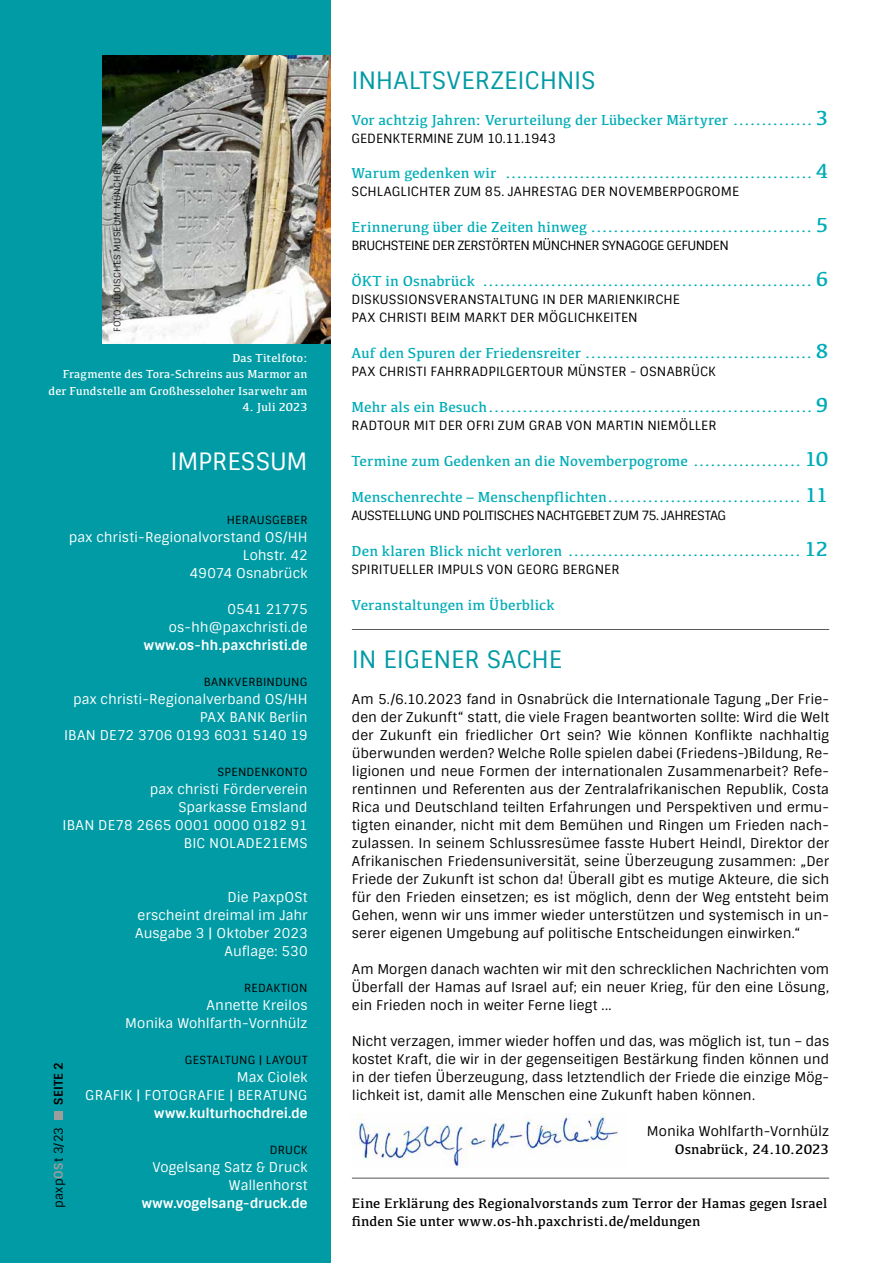
<style>
.page{position:relative;width:893px;height:1263px;background:#fff}
.page>*{position:absolute;margin:0;border:0;box-sizing:border-box;transform-origin:0 0}
.t1{font:24px "Sintony";letter-spacing:-.005em;color:#009ba4}
.t2{font:24px "Sintony";letter-spacing:-.005em;color:#fff}
.t3{font:15px "Kefa";letter-spacing:.005em;color:#00adb7}
.t4{font:14.25px/18px "Kefa";letter-spacing:.01em;color:#000}
.t5{font:13.5px/18px "Sintony";color:#000;text-align:justify}
.t6{font:13.5px/18px "Sintony";letter-spacing:.005em;color:#fff;text-align:right}
.t7{font:700 13.5px "Sintony";color:#fff}
.t8{font:12.75px/18px "Sintony";color:#000}
.t9{font:12.75px "Sintony";letter-spacing:-.04em;color:#000}
.t10{font:12.75px "Sintony";letter-spacing:-.045em;color:#000}
.t11{font:12px/16.5px "Kefa";letter-spacing:.015em;color:#fff;text-align:right}
.t12{font:12px "Sintony";letter-spacing:.015em;color:#000}
.t13{font:700 12px "Sintony";letter-spacing:.02em;color:#000}
.t14{font:11.25px "Sintony";letter-spacing:.025em;color:#000}
.t15{font:9px "Sintony";letter-spacing:.03em;color:#000}
.s1{font-weight:700;color:#9d9d9c}
.s2{font-size:21px}
</style>
<div class="page">
<img style="left:353px;top:1113px;width:265px;height:54px">
<div style="left:0;top:0;width:330px;height:1263px;background:#009ba4"></div>
<img style="left:102px;top:55px;width:228px;height:289px">
<div style="left:54px;top:1111px;width:9px;height:9px;background:#9d9d9c"></div>
<hr style="left:352px;top:629px;width:477px;height:1px;background:#000">
<hr style="left:352px;top:1178px;width:477px;height:1px;background:#000">
<p class="t15" style="left:111px;top:332px;width:171px;rotate:-90deg">FOTO: JÜDISCHES MUSEUM MÜNCHEN</p>
<p class="t11" style="left:49px;top:349px;width:260px">Das Titelfoto:<br>Fragmente des Tora-Schreins aus Marmor an der Fundstelle am Großhesseloher Isarwehr am</p>
<p class="t11" style="left:243px;top:399px;width:67px">4. Juli 2023</p>
<h1 class="t2" style="left:170px;top:446px;width:139px">IMPRESSUM</h1>
<p class="t14" style="left:227px;top:512px;width:82px">HERAUSGEBER</p>
<p class="t6" style="left:69px;top:528px;width:240px">pax christi-Regionalvorstand OS/HH<br>Lohstr. 42<br>49074 Osnabrück</p>
<p class="t6" style="left:169px;top:600px;width:140px">0541 21775 os-hh@paxchristi.de</p>
<p class="t7" style="left:144px;top:636px;width:165px">www.os-hh.paxchristi.de</p>
<p class="t14" style="left:204px;top:674px;width:105px">BANKVERBINDUNG</p>
<p class="t6" style="left:64px;top:690px;width:245px">pax christi-Regionalverband OS/HH<br>PAX BANK Berlin<br>IBAN DE72 3706 0193 6031 5140 19</p>
<p class="t14" style="left:218px;top:764px;width:92px">SPENDENKONTO</p>
<p class="t6" style="left:63px;top:780px;width:246px">pax christi Förderverein<br>Sparkasse Emsland<br>IBAN DE78 2665 0001 0000 0182 91<br>BIC NOLADE21EMS</p>
<p class="t13" style="left:47px;top:1104px;width:44px;rotate:-90deg">SEITE 2</p>
<p class="t13" style="left:51px;top:1104px;width:44px;rotate:-90deg">SEITE 2</p>
<p class="t12" style="left:47px;top:1208px;width:82px;rotate:-90deg">paxp<span class="s1">OS</span>t 3/23</p>
<p class="t12" style="left:51px;top:1208px;width:82px;rotate:-90deg">paxp<span class="s1">OS</span>t 3/23</p>
<p class="t6" style="left:135px;top:888px;width:174px">Die PaxpOSt<br>erscheint dreimal im Jahr<br>Ausgabe 3 | Oktober 2023<br>Auflage: 530</p>
<p class="t14" style="left:244px;top:980px;width:65px">REDAKTION</p>
<p class="t6" style="left:125px;top:996px;width:184px">Annette Kreilos<br>Monika Wohlfarth-Vornhülz</p>
<p class="t14" style="left:185px;top:1052px;width:124px">GESTALTUNG | LAYOUT</p>
<p class="t6" style="left:85px;top:1068px;width:224px">Max Ciolek<br>GRAFIK | FOTOGRAFIE | BERATUNG</p>
<p class="t7" style="left:154px;top:1104px;width:155px">www.kulturhochdrei.de</p>
<p class="t14" style="left:270px;top:1142px;width:39px">DRUCK</p>
<p class="t6" style="left:152px;top:1158px;width:157px">Vogelsang Satz &amp; Druck<br>Wallenhorst</p>
<p class="t7" style="left:142px;top:1194px;width:167px">www.vogelsang-druck.de</p>
<h1 class="t1" style="left:351px;top:66px;width:246px">INHALTSVERZEICHNIS</h1>
<p class="t3" style="left:351px;top:111px;width:478px">Vor achtzig Jahren: Verurteilung der Lübecker Märtyrer .............. <span class="s2">3</span></p>
<p class="t8" style="left:351px;top:130px;width:206px">GEDENKTERMINE ZUM 10.11.1943</p>
<p class="t3" style="left:351px;top:163px;width:478px">Warum gedenken wir ...................................................... <span class="s2">4</span></p>
<p class="t8" style="left:351px;top:182px;width:389px">SCHLAGLICHTER ZUM 85. JAHRESTAG DER NOVEMBERPOGROME</p>
<p class="t3" style="left:351px;top:217px;width:478px">Erinnerung über die Zeiten hinweg ....................................... <span class="s2">5</span></p>
<p class="t10" style="left:351px;top:237px;width:379px">BRUCHSTEINE DER ZERSTÖRTEN MÜNCHNER SYNAGOGE GEFUNDEN</p>
<p class="t3" style="left:351px;top:271px;width:478px">ÖKT in Osnabrück .......................................................... <span class="s2">6</span></p>
<p class="t8" style="left:351px;top:290px;width:330px">DISKUSSIONSVERANSTALTUNG IN DER MARIENKIRCHE<br>PAX CHRISTI BEIM MARKT DER MÖGLICHKEITEN</p>
<p class="t3" style="left:351px;top:343px;width:478px">Auf den Spuren der Friedensreiter ........................................ <span class="s2">8</span></p>
<p class="t8" style="left:351px;top:362px;width:366px">PAX CHRISTI FAHRRADPILGERTOUR MÜNSTER - OSNABRÜCK</p>
<p class="t3" style="left:351px;top:397px;width:478px">Mehr als ein Besuch......................................................... <span class="s2">9</span></p>
<p class="t8" style="left:351px;top:416px;width:367px">RADTOUR MIT DER OFRI ZUM GRAB VON MARTIN NIEMÖLLER</p>
<p class="t3" style="left:351px;top:451px;width:479px">Termine zum Gedenken an die Novemberpogrome ................... <span class="s2">10</span></p>
<p class="t3" style="left:351px;top:487px;width:479px">Menschenrechte – Menschenpflichten.................................. <span class="s2">11</span></p>
<p class="t9" style="left:351px;top:507px;width:376px">AUSSTELLUNG UND POLITISCHES NACHTGEBET ZUM 75. JAHRESTAG</p>
<p class="t3" style="left:351px;top:541px;width:479px">Den klaren Blick nicht verloren ......................................... <span class="s2">12</span></p>
<p class="t8" style="left:351px;top:560px;width:269px">SPIRITUELLER IMPULS VON GEORG BERGNER</p>
<p class="t3" style="left:351px;top:595px;width:205px">Veranstaltungen im Überblick</p>
<h1 class="t1" style="left:352px;top:644px;width:212px">IN EIGENER SACHE</h1>
<p class="t5" style="left:352px;top:690px;width:479px">Am 5./6.10.2023 fand in Osnabrück die Internationale Tagung „Der Frie&shy;den der Zukunft“ statt, die viele Fragen beantworten sollte: Wird die Welt der Zukunft ein friedlicher Ort sein? Wie können Konflikte nachhaltig überwunden werden? Welche Rolle spielen dabei (Friedens-)Bildung, Re&shy;ligionen und neue Formen der internationalen Zusammenarbeit? Refe&shy;rentinnen und Referenten aus der Zentralafrikanischen Republik, Costa Rica und Deutschland teilten Erfahrungen und Perspektiven und ermu&shy;tigten einander, nicht mit dem Bemühen und Ringen um Frieden nach&shy;zulassen. In seinem Schlussresümee fasste Hubert Heindl, Direktor der Afrikanischen Friedensuniversität, seine Überzeugung zusammen: „Der Friede der Zukunft ist schon da! Überall gibt es mutige Akteure, die sich für den Frieden einsetzen; es ist möglich, denn der Weg entsteht beim Gehen, wenn wir uns immer wieder unterstützen und systemisch in un&shy;serer eigenen Umgebung auf politische Entscheidungen einwirken.“</p>
<p class="t5" style="left:352px;top:960px;width:479px">Am Morgen danach wachten wir mit den schrecklichen Nachrichten vom Überfall der Hamas auf Israel auf; ein neuer Krieg, für den eine Lösung, ein Frieden noch in weiter Ferne liegt ...</p>
<p class="t5" style="left:352px;top:1032px;width:479px">Nicht verzagen, immer wieder hoffen und das, was möglich ist, tun – das kostet Kraft, die wir in der gegenseitigen Bestärkung finden können und in der tiefen Überzeugung, dass letztendlich der Friede die einzige Mög&shy;lichkeit ist, damit alle Menschen eine Zukunft haben können.</p>
<p class="t5" style="left:647px;top:1122px;width:184px">Monika Wohlfarth-Vornhülz</p>
<p class="t4" style="left:675px;top:1139px;width:156px">Osnabrück, 24.10.2023</p>
<p class="t4" style="left:352px;top:1193px;width:477px">Eine Erklärung des Regionalvorstands zum Terror der Hamas gegen Israel finden Sie unter www.os-hh.paxchristi.de/meldungen</p>
</div>
